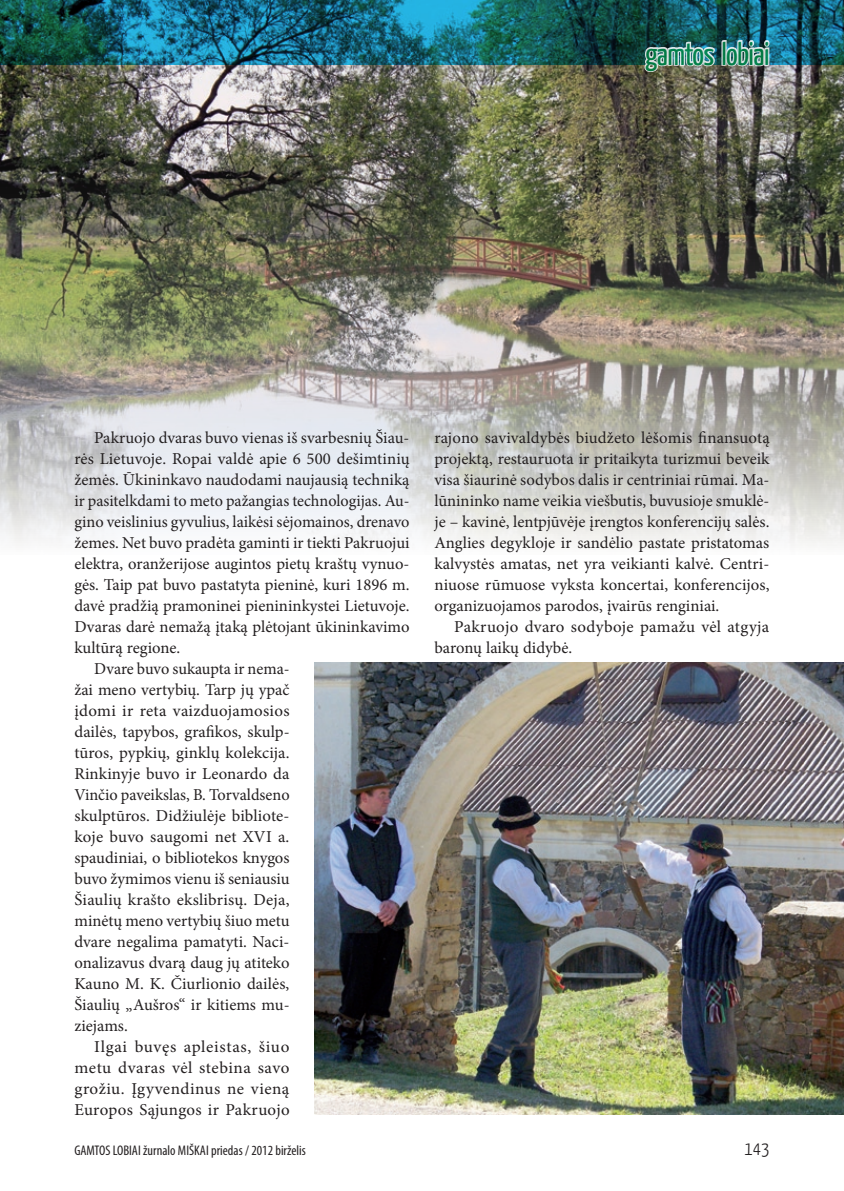
<style>
.page{position:relative;width:844px;height:1191px;background:#fff}
.page>*{position:absolute;margin:0;border:0;box-sizing:border-box;transform-origin:0 0}
.t1{font:31.5px "Yanone Kaffeesatz";letter-spacing:-.02em;color:#008747}
.t2{font:300 19.25px "Yanone Kaffeesatz";color:#231f20}
.t3{font:16.62px/21px "Minion Pro";color:#231f20;text-align:justify}
.t4{font:16.62px "Minion Pro";letter-spacing:.02em;color:#231f20}
.t5{font:16.62px "Minion Pro";letter-spacing:.03em;color:#231f20}
.t6{font:16.62px "Minion Pro";letter-spacing:.035em;color:#231f20}
.t7{font:16.62px "Minion Pro";letter-spacing:.025em;color:#231f20}
.t8{font:condensed 14px "Myriad Pro";color:#231f20}
</style>
<div class="page">
<img style="left:0;top:64px;width:843px;height:482px">
<img style="left:314px;top:662px;width:529px;height:452px">
<svg style="left:0;top:0;width:843px;height:64px;background:#156271"></svg>
<img style="left:643px;top:39px;width:127px;height:34px">
<h1 class="t1" style="left:645px;top:33px;width:126px">gamtos lobiai</h1>
<p class="t3" style="left:94px;top:427px;width:316px">Pakruojo dvaras buvo vienas iš svarbesnių Šiau-</p>
<p class="t3" style="left:74px;top:448px;width:336px">rės Lietuvoje. Ropai valdė apie 6 500 dešimtinių</p>
<p class="t3" style="left:74px;top:469px;width:336px">žemės. Ūkininkavo naudodami naujausią techniką</p>
<p class="t3" style="left:74px;top:490px;width:336px">ir pasitelkdami to meto pažangias technologijas. Au-</p>
<p class="t3" style="left:74px;top:511px;width:336px">gino veislinius gyvulius, laikėsi sėjomainos, drenavo</p>
<p class="t3" style="left:74px;top:532px;width:336px">žemes. Net buvo pradėta gaminti ir tiekti Pakruojui</p>
<p class="t3" style="left:74px;top:553px;width:336px">elektra, oranžerijose augintos pietų kraštų vynuo-</p>
<p class="t3" style="left:74px;top:574px;width:336px">gės. Taip pat buvo pastatyta pieninė, kuri 1896 m.</p>
<p class="t3" style="left:74px;top:595px;width:336px">davė pradžią pramoninei pienininkystei Lietuvoje.</p>
<p class="t3" style="left:74px;top:616px;width:336px">Dvaras darė nemažą įtaką plėtojant ūkininkavimo</p>
<p class="t3" style="left:74px;top:637px;width:107px">kultūrą regione.</p>
<p class="t3" style="left:94px;top:658px;width:197px">Dvare buvo sukaupta ir nema-</p>
<p class="t3" style="left:74px;top:679px;width:216px">žai meno vertybių. Tarp jų ypač</p>
<p class="t4" style="left:74px;top:699px;width:216px">įdomi ir reta vaizduojamosios</p>
<p class="t3" style="left:74px;top:721px;width:217px">dailės, tapybos, grafikos, skulp-</p>
<p class="t3" style="left:74px;top:742px;width:216px">tūros, pypkių, ginklų kolekcija.</p>
<p class="t3" style="left:74px;top:763px;width:216px">Rinkinyje buvo ir Leonardo da</p>
<p class="t3" style="left:74px;top:784px;width:216px">Vinčio paveikslas, B. Torvaldseno</p>
<p class="t3" style="left:74px;top:805px;width:216px">skulptūros. Didžiulėje bibliote-</p>
<p class="t3" style="left:74px;top:826px;width:216px">koje buvo saugomi net XVI a.</p>
<p class="t3" style="left:74px;top:847px;width:216px">spaudiniai, o bibliotekos knygos</p>
<p class="t3" style="left:74px;top:868px;width:216px">buvo žymimos vienu iš seniausiu</p>
<p class="t3" style="left:74px;top:889px;width:216px">Šiaulių krašto ekslibrisų. Deja,</p>
<p class="t3" style="left:74px;top:910px;width:216px">minėtų meno vertybių šiuo metu</p>
<p class="t3" style="left:74px;top:931px;width:216px">dvare negalima pamatyti. Naci-</p>
<p class="t3" style="left:74px;top:952px;width:216px">onalizavus dvarą daug jų atiteko</p>
<p class="t3" style="left:74px;top:973px;width:216px">Kauno M. K. Čiurlionio dailės,</p>
<p class="t3" style="left:74px;top:994px;width:216px">Šiaulių „Aušros“ ir kitiems mu-</p>
<p class="t3" style="left:74px;top:1015px;width:55px">ziejams.</p>
<p class="t6" style="left:94px;top:1035px;width:196px">Ilgai buvęs apleistas, šiuo</p>
<p class="t7" style="left:74px;top:1056px;width:216px">metu dvaras vėl stebina savo</p>
<p class="t5" style="left:74px;top:1077px;width:216px">grožiu. Įgyvendinus ne vieną</p>
<p class="t4" style="left:74px;top:1098px;width:217px">Europos Sąjungos ir Pakruojo</p>
<p class="t3" style="left:434px;top:427px;width:337px">rajono savivaldybės biudžeto lėšomis finansuotą projektą, restauruota ir pritaikyta turizmui beveik visa šiaurinė sodybos dalis ir centriniai rūmai. Ma&shy;lūnininko name veikia viešbutis, buvusioje smuklė&shy;je – kavinė, lentpjūvėje įrengtos konferencijų salės.<br>Anglies degykloje ir sandėlio pastate pristatomas kalvystės amatas, net yra veikianti kalvė. Centri&shy;niuose rūmuose vyksta koncertai, konferencijos, organizuojamos parodos, įvairūs renginiai.</p>
<p class="t3" style="left:434px;top:616px;width:336px;text-indent:20px">Pakruojo dvaro sodyboje pamažu vėl atgyja baronų laikų didybė.</p>
<p class="t8" style="left:74px;top:1142px;width:233px">GAMTOS LOBIAI žurnalo MIŠKAI priedas / 2012 birželis</p>
<p class="t2" style="left:744px;top:1136px;width:27px">143</p>
</div>
